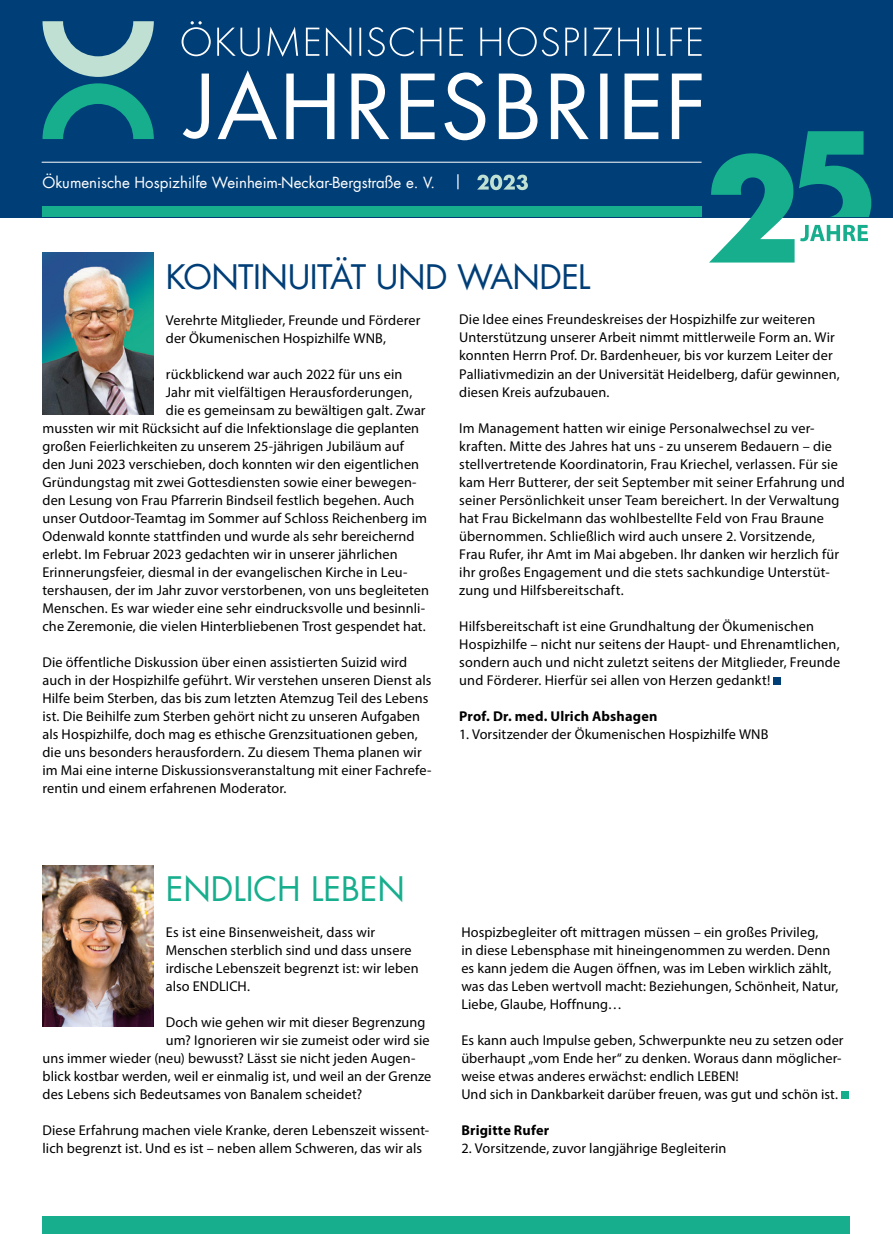
<style>
.page{position:relative;width:893px;height:1234px;background:#fff}
.page>*{position:absolute;margin:0;border:0;box-sizing:border-box;transform-origin:0 0}
.t1{font:33px "Futura Com";letter-spacing:-.02em;color:#003e77}
.t2{font:33px "Futura Com";color:#17ae8e}
.t3{font:15px "Futura Com";color:#fff}
.t4{font:14.25px/18px "Myriad Pro";letter-spacing:.01em;color:#000}
.t5{font:700 14.25px "Myriad Pro";letter-spacing:.01em;color:#000}
</style>
<div class="page">
<div style="left:841px;top:1091px;width:8px;height:7px;background:#17ae8e"></div>
<div style="left:43px;top:1216px;width:807px;height:17px;background:#17ae8e"></div>
<div style="left:774px;top:677px;width:7px;height:7px;background:#003e77"></div>
<div style="left:0;top:0;width:893px;height:217px;background:#003e77"></div>
<img style="left:43px;top:252px;width:110px;height:162px">
<hr style="left:42px;top:162px;width:660px;height:1px;background:#fff">
<div style="left:43px;top:206px;width:659px;height:11px;background:#17ae8e"></div>
<svg style="left:182px;top:21px;width:520px;height:36px"></svg>
<svg style="left:43px;top:21px;width:111px;height:56px"></svg>
<svg style="left:43px;top:83px;width:111px;height:56px"></svg>
<svg style="left:183px;top:70px;width:519px;height:70px"></svg>
<img style="left:43px;top:865px;width:110px;height:161px">
<svg style="left:709px;top:131px;width:162px;height:131px"></svg>
<svg style="left:477px;top:174px;width:51px;height:16px"></svg>
<p class="t3" style="left:43px;top:172px;width:421px">Ökumenische Hospizhilfe Weinheim-Neckar-Bergstraße e. V. |</p>
<h1 class="t1" style="left:166px;top:254px;width:426px">KONTINUITÄT UND WANDEL</h1>
<p class="t4" style="left:166px;top:310px;width:256px">Verehrte Mitglieder, Freunde und Förderer der Ökumenischen Hospizhilfe WNB,</p>
<p class="t4" style="left:166px;top:364px;width:238px">rückblickend war auch 2022 für uns ein</p>
<p class="t4" style="left:166px;top:382px;width:248px">Jahr mit vielfältigen Herausforderungen,</p>
<p class="t4" style="left:166px;top:400px;width:261px">die es gemeinsam zu bewältigen galt. Zwar</p>
<p class="t4" style="left:43px;top:418px;width:378px">mussten wir mit Rücksicht auf die Infektionslage die geplanten</p>
<p class="t4" style="left:43px;top:436px;width:363px">großen Feierlichkeiten zu unserem 25-jährigen Jubiläum auf</p>
<p class="t4" style="left:43px;top:454px;width:378px">den Juni 2023 verschieben, doch konnten wir den eigentlichen</p>
<p class="t4" style="left:43px;top:472px;width:376px">Gründungstag mit zwei Gottesdiensten sowie einer bewegen-</p>
<p class="t4" style="left:43px;top:490px;width:373px">den Lesung von Frau Pfarrerin Bindseil festlich begehen. Auch</p>
<p class="t4" style="left:43px;top:508px;width:386px">unser Outdoor-Teamtag im Sommer auf Schloss Reichenberg im</p>
<p class="t4" style="left:43px;top:526px;width:374px">Odenwald konnte stattfinden und wurde als sehr bereichernd</p>
<p class="t4" style="left:43px;top:544px;width:357px">erlebt. Im Februar 2023 gedachten wir in unserer jährlichen</p>
<p class="t4" style="left:43px;top:562px;width:366px">Erinnerungsfeier, diesmal in der evangelischen Kirche in Leu-</p>
<p class="t4" style="left:43px;top:580px;width:388px">tershausen, der im Jahr zuvor verstorbenen, von uns begleiteten</p>
<p class="t4" style="left:43px;top:598px;width:384px">Menschen. Es war wieder eine sehr eindrucksvolle und besinnli-</p>
<p class="t4" style="left:43px;top:616px;width:385px">che Zeremonie, die vielen Hinterbliebenen Trost gespendet hat.</p>
<p class="t4" style="left:43px;top:652px;width:390px">Die öffentliche Diskussion über einen assistierten Suizid wird auch in der Hospizhilfe geführt. Wir verstehen unseren Dienst als Hilfe beim Sterben, das bis zum letzten Atemzug Teil des Lebens ist. Die Beihilfe zum Sterben gehört nicht zu unseren Aufgaben als Hospizhilfe, doch mag es ethische Grenzsituationen geben, die uns besonders herausfordern. Zu diesem Thema planen wir im Mai eine interne Diskussionsveranstaltung mit einer Fachrefe&shy;rentin und einem erfahrenen Moderator.</p>
<p class="t4" style="left:459px;top:310px;width:382px">Die Idee eines Freundeskreises der Hospizhilfe zur weiteren Unterstützung unserer Arbeit nimmt mittlerweile Form an. Wir konnten Herrn Prof. Dr. Bardenheuer, bis vor kurzem Leiter der Palliativmedizin an der Universität Heidelberg, dafür gewinnen, diesen Kreis aufzubauen.</p>
<p class="t4" style="left:459px;top:418px;width:387px">Im Management hatten wir einige Personalwechsel zu ver&shy;kraften. Mitte des Jahres hat uns - zu unserem Bedauern – die stellvertretende Koordinatorin, Frau Kriechel, verlassen. Für sie kam Herr Butterer, der seit September mit seiner Erfahrung und seiner Persönlichkeit unser Team bereichert. In der Verwaltung hat Frau Bickelmann das wohlbestellte Feld von Frau Braune übernommen. Schließlich wird auch unsere 2. Vorsitzende, Frau Rufer, ihr Amt im Mai abgeben. Ihr danken wir herzlich für ihr großes Engagement und die stets sachkundige Unterstüt&shy;zung und Hilfsbereitschaft.</p>
<p class="t4" style="left:459px;top:616px;width:383px">Hilfsbereitschaft ist eine Grundhaltung der Ökumenischen Hospizhilfe – nicht nur seitens der Haupt- und Ehrenamtlichen, sondern auch und nicht zuletzt seitens der Mitglieder, Freunde und Förderer. Hierfür sei allen von Herzen gedankt!</p>
<p class="t5" style="left:459px;top:706px;width:200px">Prof. Dr. med. Ulrich Abshagen</p>
<p class="t4" style="left:459px;top:724px;width:311px">1. Vorsitzender der Ökumenischen Hospizhilfe WNB</p>
<h1 class="t2" style="left:166px;top:866px;width:241px">ENDLICH LEBEN</h1>
<p class="t4" style="left:166px;top:922px;width:254px">Es ist eine Binsenweisheit, dass wir Menschen sterblich sind und dass unsere irdische Lebenszeit begrenzt ist: wir leben also ENDLICH.</p>
<p class="t4" style="left:166px;top:1012px;width:261px">Doch wie gehen wir mit dieser Begrenzung</p>
<p class="t4" style="left:166px;top:1030px;width:265px">um? Ignorieren wir sie zumeist oder wird sie</p>
<p class="t4" style="left:43px;top:1048px;width:374px">uns immer wieder (neu) bewusst? Lässt sie nicht jeden Augen-</p>
<p class="t4" style="left:43px;top:1066px;width:390px">blick kostbar werden, weil er einmalig ist, und weil an der Grenze</p>
<p class="t4" style="left:43px;top:1084px;width:321px">des Lebens sich Bedeutsames von Banalem scheidet?</p>
<p class="t4" style="left:43px;top:1120px;width:388px">Diese Erfahrung machen viele Kranke, deren Lebenszeit wissent&shy;lich begrenzt ist. Und es ist – neben allem Schweren, das wir als</p>
<p class="t4" style="left:461px;top:922px;width:378px">Hospizbegleiter oft mittragen müssen – ein großes Privileg,<br>in diese Lebensphase mit hineingenommen zu werden. Denn es kann jedem die Augen öffnen, was im Leben wirklich zählt, was das Leben wertvoll macht: Beziehungen, Schönheit, Natur, Liebe, Glaube, Hoffnung…</p>
<p class="t4" style="left:461px;top:1030px;width:384px">Es kann auch Impulse geben, Schwerpunkte neu zu setzen oder überhaupt „vom Ende her“ zu denken. Woraus dann möglicher&shy;weise etwas anderes erwächst: endlich LEBEN!<br>Und sich in Dankbarkeit darüber freuen, was gut und schön ist.</p>
<p class="t5" style="left:461px;top:1120px;width:89px">Brigitte Rufer</p>
<p class="t4" style="left:461px;top:1138px;width:267px">2. Vorsitzende, zuvor langjährige Begleiterin</p>
</div>
